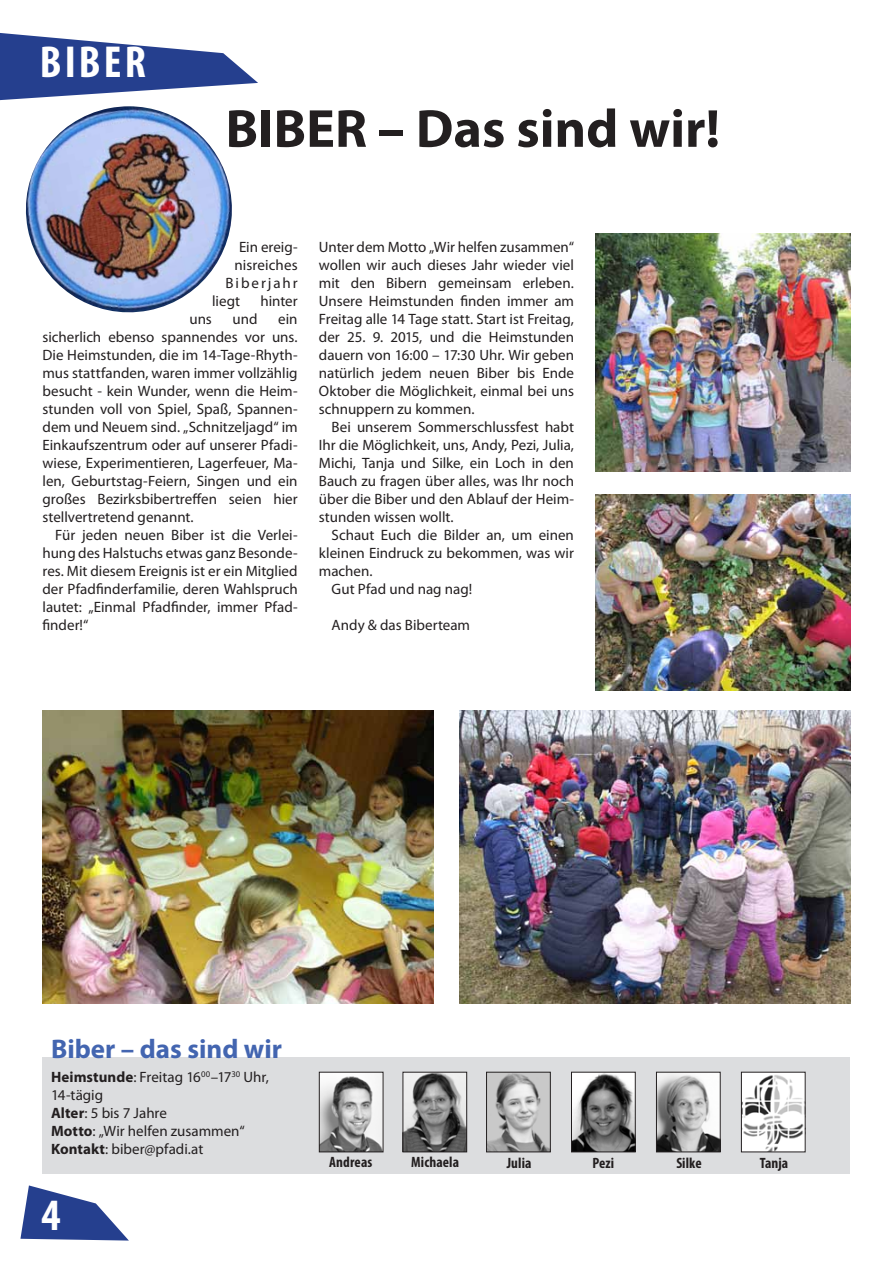
<style>
.page{position:relative;width:893px;height:1263px;background:#fff}
.page>*{position:absolute;margin:0;border:0;box-sizing:border-box;transform-origin:0 0}
.t1{font:700 54px "Myriad Pro";color:#231f20}
.t2{font:700 condensed 45px "Myriad Pro";color:#fff}
.t3{font:700 27px "Myriad Pro";color:#4365b0}
.t4{font:15px/18px "Myriad Pro";color:#231f20;text-align:justify}
.t5{font:700 condensed 15px "Myriad Pro";letter-spacing:.005em;color:#231f20}
.t6{font:15px "Myriad Pro";letter-spacing:.125em;color:#231f20}
.s1{font-weight:700}
</style>
<div class="page">
<svg style="left:20px;top:1185px;width:109px;height:55px"></svg>
<svg style="left:0;top:33px;width:258px;height:68px"></svg>
<img style="left:43px;top:710px;width:390px;height:293px">
<img style="left:595px;top:234px;width:255px;height:237px">
<img style="left:459px;top:710px;width:391px;height:293px">
<img style="left:25px;top:106px;width:207px;height:207px">
<img style="left:595px;top:494px;width:255px;height:197px">
<div style="left:43px;top:1057px;width:807px;height:117px;background:#dcdddf"></div>
<img style="left:405px;top:1074px;width:60px;height:76px">
<div style="left:403px;top:1072px;width:64px;height:80px;border:1px solid #231f20"></div>
<img style="left:573px;top:1074px;width:61px;height:76px">
<div style="left:571px;top:1072px;width:65px;height:80px;border:1px solid #231f20"></div>
<img style="left:321px;top:1074px;width:60px;height:76px">
<div style="left:319px;top:1072px;width:64px;height:80px;border:1px solid #231f20"></div>
<img style="left:488px;top:1074px;width:61px;height:76px">
<div style="left:486px;top:1072px;width:65px;height:80px;border:1px solid #231f20"></div>
<img style="left:658px;top:1074px;width:61px;height:76px">
<div style="left:656px;top:1072px;width:65px;height:80px;border:1px solid #231f20"></div>
<img style="left:743px;top:1074px;width:60px;height:76px">
<div style="left:741px;top:1072px;width:64px;height:80px;border:1px solid #231f20"></div>
<h2 class="t2" style="left:40px;top:33px;width:62px">Biber</h2>
<h1 class="t1" style="left:226px;top:93px;width:496px">BIBER – Das sind wir!</h1>
<p class="t4" style="left:239px;top:238px;width:60px">Ein ereig-</p>
<p class="t4" style="left:235px;top:256px;width:65px">nisreiches</p>
<p class="t6" style="left:226px;top:274px;width:74px">Biberjahr</p>
<p class="t4" style="left:212px;top:292px;width:30px">liegt</p>
<p class="t4" style="left:260px;top:292px;width:39px">hinter</p>
<p class="t4" style="left:190px;top:310px;width:24px">uns</p>
<p class="t4" style="left:233px;top:310px;width:27px">und</p>
<p class="t4" style="left:43px;top:310px;width:257px;text-indent:236px">ein sicherlich ebenso spannendes vor uns.<br>Die Heimstunden, die im 14-Tage-Rhyth&shy;mus stattfanden, waren immer vollzählig besucht - kein Wunder, wenn die Heim&shy;stunden voll von Spiel, Spaß, Spannen&shy;dem und Neuem sind. „Schnitzeljagd“ im Einkaufszentrum oder auf unserer Pfadi&shy;wiese, Experimentieren, Lagerfeuer, Ma&shy;len, Geburtstag-Feiern, Singen und ein großes Bezirksbibertreffen seien hier stellvertretend genannt.</p>
<p class="t4" style="left:43px;top:526px;width:257px;text-indent:13px">Für jeden neuen Biber ist die Verlei&shy;hung des Halstuchs etwas ganz Besonde&shy;res. Mit diesem Ereignis ist er ein Mitglied der Pfadfinderfamilie, deren Wahlspruch lautet: „Einmal Pfadfinder, immer Pfad&shy;finder!“</p>
<p class="t4" style="left:319px;top:238px;width:257px">Unter dem Motto „Wir helfen zusammen“ wollen wir auch dieses Jahr wieder viel mit den Bibern gemeinsam erleben.<br>Unsere Heimstunden finden immer am Freitag alle 14 Tage statt. Start ist Freitag, der 25. 9. 2015, und die Heimstunden dauern von 16:00 – 17:30 Uhr. Wir geben natürlich jedem neuen Biber bis Ende Oktober die Möglichkeit, einmal bei uns schnuppern zu kommen.</p>
<p class="t4" style="left:319px;top:418px;width:257px;text-indent:13px">Bei unserem Sommerschlussfest habt Ihr die Möglichkeit, uns, Andy, Pezi, Julia, Michi, Tanja und Silke, ein Loch in den Bauch zu fragen über alles, was Ihr noch über die Biber und den Ablauf der Heim&shy;stunden wissen wollt.</p>
<p class="t4" style="left:332px;top:526px;width:244px">Schaut Euch die Bilder an, um einen</p>
<p class="t4" style="left:319px;top:544px;width:257px">kleinen Eindruck zu bekommen, was wir</p>
<p class="t4" style="left:319px;top:562px;width:55px">machen.</p>
<p class="t4" style="left:332px;top:580px;width:142px">Gut Pfad und nag nag!</p>
<p class="t4" style="left:332px;top:616px;width:140px">Andy &amp; das Biberteam</p>
<h3 class="t3" style="left:51px;top:1031px;width:233px">Biber – das sind wir</h3>
<p class="t4" style="left:51px;top:1068px;width:219px;text-align:left"><span class="s1">Heimstunde</span>: Freitag 16<sup>00</sup>–17<sup>30</sup> Uhr,<br>14-tägig<br><span class="s1">Alter</span>: 5 bis 7 Jahre<br><span class="s1">Motto</span>: „Wir helfen zusammen“<br><span class="s1">Kontakt</span>: biber@pfadi.at</p>
<h2 class="t2" style="left:41px;top:1186px;width:21px">4</h2>
<p class="t5" style="left:329px;top:1152px;width:45px">Andreas</p>
<p class="t5" style="left:411px;top:1152px;width:49px">Michaela</p>
<p class="t5" style="left:507px;top:1154px;width:26px">Julia</p>
<p class="t5" style="left:592px;top:1154px;width:23px">Pezi</p>
<p class="t5" style="left:676px;top:1154px;width:27px">Silke</p>
<p class="t5" style="left:760px;top:1154px;width:30px">Tanja</p>
</div>
